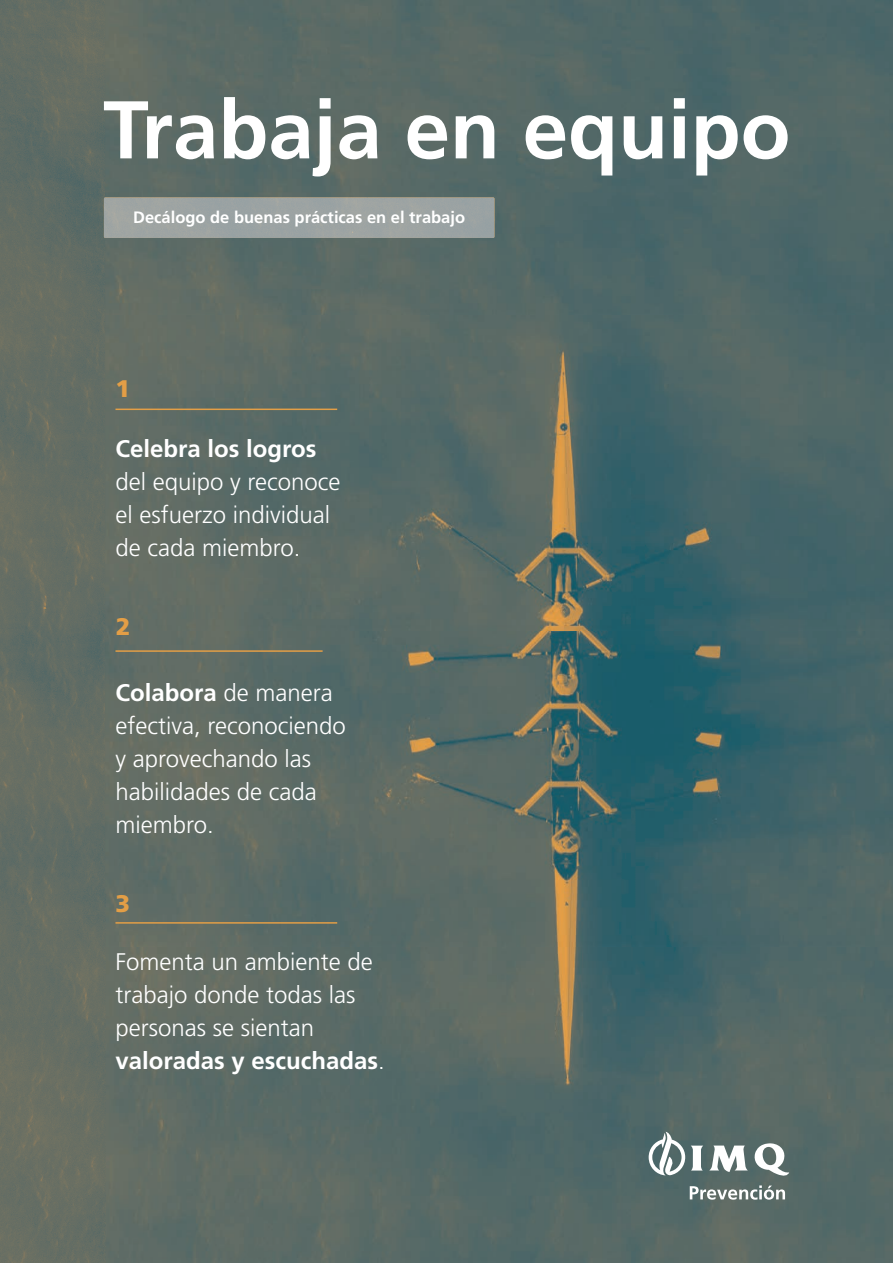
<style>
.page{position:relative;width:893px;height:1263px;background:#fff}
.page>*{position:absolute;margin:0;border:0;box-sizing:border-box;transform-origin:0 0}
.t1{font:700 81.75px "Frutiger LT Std";color:#fff}
.t2{font:300 24px/33px "Frutiger LT Std";color:#fff}
.t3{font:700 24px "Frutiger LT Std";color:#fff}
.t4{font:900 24px "Frutiger LT Std";color:#e39e46}
.t5{font:700 16.5px "Frutiger LT Std";color:#fff}
.s1{font-weight:700}
</style>
<div class="page">
<img style="left:0;top:0;width:893px;height:1263px">
<hr style="left:115px;top:409px;width:222px;height:1px;background:#e39e46">
<hr style="left:115px;top:922px;width:222px;height:2px;background:#e39e46">
<hr style="left:115px;top:650px;width:208px;height:2px;background:#e39e46">
<svg style="left:691px;top:1145px;width:12px;height:25px"></svg>
<svg style="left:709px;top:1143px;width:80px;height:34px"></svg>
<svg style="left:690px;top:1185px;width:95px;height:15px"></svg>
<svg style="left:648px;top:1132px;width:37px;height:43px"></svg>
<div style="left:104px;top:197px;width:390px;height:41px;background:#9da3a3"></div>
<h1 class="t1" style="left:103px;top:82px;width:689px">Trabaja en equipo</h1>
<p class="t5" style="left:133px;top:207px;width:333px">Decálogo de buenas prácticas en el trabajo</p>
<p class="t4" style="left:115px;top:374px;width:16px">1</p>
<p class="t3" style="left:115px;top:435px;width:202px">Celebra los logros</p>
<p class="t2" style="left:115px;top:466px;width:226px">del equipo y reconoce el esfuerzo individual de cada miembro.</p>
<p class="t4" style="left:116px;top:612px;width:16px">2</p>
<p class="t2" style="left:115px;top:677px;width:232px"><span class="s1">Colabora</span> de manera efectiva, reconociendo y aprovechando las habilidades de cada miembro.</p>
<p class="t4" style="left:115px;top:889px;width:16px">3</p>
<p class="t2" style="left:115px;top:945px;width:271px">Fomenta un ambiente de trabajo donde todas las personas se sientan <span class="s1">valoradas y escuchadas</span>.</p>
</div>
